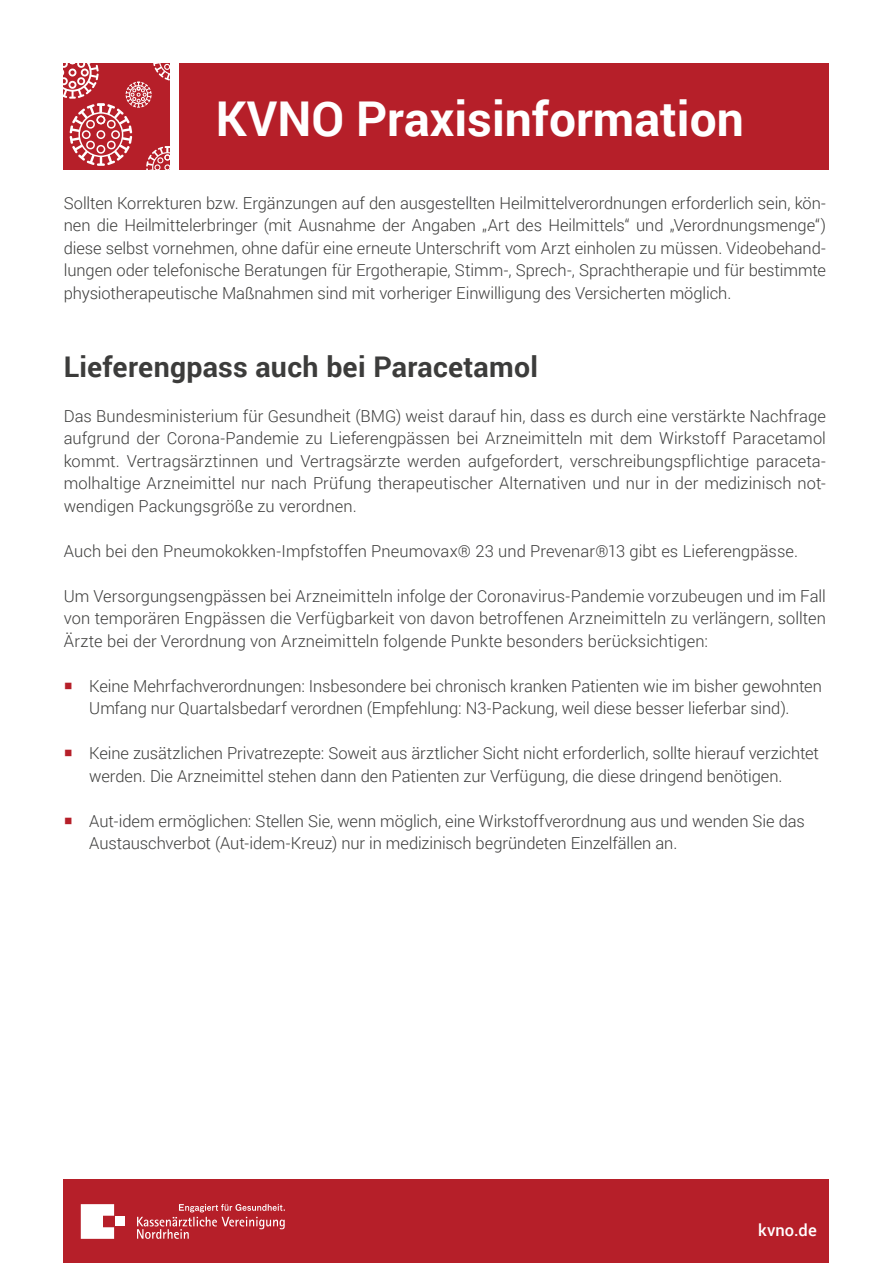
<style>
.page{position:relative;width:893px;height:1263px;background:#fff}
.page>*{position:absolute;margin:0;border:0;box-sizing:border-box;transform-origin:0 0}
.t1{font:700 48px "Roboto";color:#fff}
.FT-11{font:700 28.5px "Roboto";letter-spacing:.01em;color:#3c3c3b}
.FT-11-2{font:300 16.5px/22.5px "Roboto";letter-spacing:-.005em;color:#3c3c3b;text-align:justify}
._0_0_1_Aufzählung_1{font:500 16.5px "Roboto";letter-spacing:.005em;color:#fff}
.s1{color:#b61f29}
</style>
<div class="page">
<div style="left:180px;top:64px;width:649px;height:106px;background:#b61f29"></div>
<svg style="left:64px;top:64px;width:106px;height:106px;background:#c34750"></svg>
<div style="left:64px;top:1180px;width:765px;height:83px;background:#b61f29"></div>
<svg style="left:81px;top:1204px;width:33px;height:35px"></svg>
<div style="left:116px;top:1216px;width:9px;height:10px;background:#fff"></div>
<svg style="left:137px;top:1204px;width:148px;height:35px"></svg>
<h1 class="t1" style="left:216px;top:85px;width:530px">KVNO Praxisinformation</h1>
<p class="FT-11-2" style="left:64px;top:191px;width:764px">Sollten Korrekturen bzw. Ergänzungen auf den ausgestellten Heilmittelverordnungen erforderlich sein, kön&shy;nen die Heilmittelerbringer (mit Ausnahme der Angaben „Art des Heilmittels“ und „Verordnungsmenge“) diese selbst vornehmen, ohne dafür eine erneute Unterschrift vom Arzt einholen zu müssen. Videobehand&shy;lungen oder telefonische Beratungen für Ergotherapie, Stimm-, Sprech-, Sprachtherapie und für bestimmte physiotherapeutische Maßnahmen sind mit vorheriger Einwilligung des Versicherten möglich.</p>
<p class="FT-11" style="left:64px;top:346px;width:476px">Lieferengpass auch bei Paracetamol</p>
<p class="FT-11-2" style="left:64px;top:404px;width:764px">Das Bundesministerium für Gesundheit (BMG) weist darauf hin, dass es durch eine verstärkte Nachfrage aufgrund der Corona-Pandemie zu Lieferengpässen bei Arzneimitteln mit dem Wirkstoff Paracetamol kommt. Vertragsärztinnen und Vertragsärzte werden aufgefordert, verschreibungspflichtige paraceta&shy;molhaltige Arzneimittel nur nach Prüfung therapeutischer Alternativen und nur in der medizinisch not&shy;wendigen Packungsgröße zu verordnen.</p>
<p class="FT-11-2" style="left:64px;top:539px;width:736px">Auch bei den Pneumokokken-Impfstoffen Pneumovax® 23 und Prevenar®13 gibt es Lieferengpässe.</p>
<p class="FT-11-2" style="left:64px;top:584px;width:764px">Um Versorgungsengpässen bei Arzneimitteln infolge der Coronavirus-Pandemie vorzubeugen und im Fall von temporären Engpässen die Verfügbarkeit von davon betroffenen Arzneimitteln zu verlängern, sollten Ärzte bei der Verordnung von Arzneimitteln folgende Punkte besonders berücksichtigen:</p>
<p class="FT-11-2" style="left:64px;top:674px;width:760px;text-align:center"><span class="s1">○</span> Keine Mehrfachverordnungen: Insbesondere bei chronisch kranken Patienten wie im bisher gewohnten<br>Umfang nur Quartalsbedarf verordnen (Empfehlung: N3-Packung, weil diese besser lieferbar sind).</p>
<p class="FT-11-2" style="left:89px;top:741px;width:731px;text-indent:-26px"><span class="s1">○</span> Keine zusätzlichen Privatrezepte: Soweit aus ärztlicher Sicht nicht erforderlich, sollte hierauf verzichtet werden. Die Arzneimittel stehen dann den Patienten zur Verfügung, die diese dringend benötigen.</p>
<p class="FT-11-2" style="left:89px;top:809px;width:717px;text-indent:-26px"><span class="s1">○</span> Aut-idem ermöglichen: Stellen Sie, wenn möglich, eine Wirkstoffverordnung aus und wenden Sie das<br>Austauschverbot (Aut-idem-Kreuz) nur in medizinisch begründeten Einzelfällen an.</p>
<p class="_0_0_1_Aufzählung_1" style="left:758px;top:1218px;width:60px">kvno.de</p>
</div>
